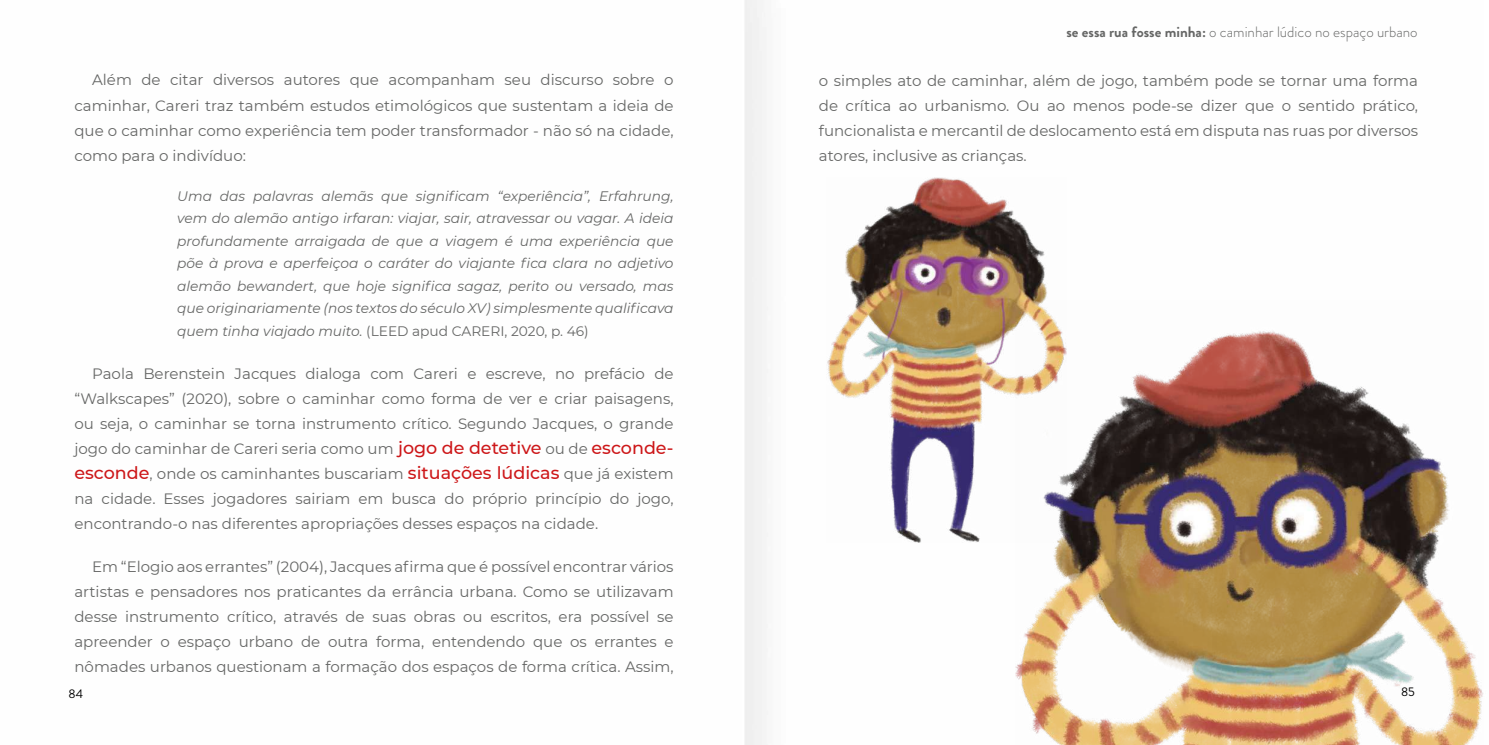
<style>
.page{position:relative;width:1489px;height:745px;background:#fff}
.page>*{position:absolute;margin:0;border:0;box-sizing:border-box;transform-origin:0 0}
.t1{font:15px/25px "Montserrat";color:#666766;text-align:justify}
.t2{font:300 15px "Brandon Grotesque";color:#666766}
.t3{font:italic 13.75px/22.5px "Montserrat";color:#666766;text-align:justify}
.t4{font:12.5px "Brandon Grotesque";color:#000}
.s1{font-style:normal}
.s2{font-weight:500;font-size:17.5px;color:#cd1719}
.s3{font-weight:700}
</style>
<div class="page">
<img style="left:826px;top:177px;width:222px;height:365px">
<img style="left:1015px;top:300px;width:468px;height:444px">
<p class="t1" style="left:74px;top:67px;width:600px;text-indent:18px">Além de citar diversos autores que acompanham seu discurso sobre o caminhar, Careri traz também estudos etimológicos que sustentam a ideia de que o caminhar como experiência tem poder transformador - não só na cidade, como para o indivíduo:</p>
<p class="t3" style="left:177px;top:184px;width:498px">Uma das palavras alemãs que significam “experiência”, Erfahrung, vem do alemão antigo irfaran: viajar, sair, atravessar ou vagar. A ideia profundamente arraigada de que a viagem é uma experiência que põe à prova e aperfeiçoa o caráter do viajante fica clara no adjetivo alemão bewandert, que hoje significa sagaz, perito ou versado, mas que originariamente (nos textos do século XV) simplesmente qualificava quem tinha viajado muito. <span class="s1">(LEED apud CARERI, 2020, p. 46)</span></p>
<p class="t1" style="left:74px;top:360px;width:600px;text-indent:18px">Paola Berenstein Jacques dialoga com Careri e escreve, no prefácio de “Walkscapes” (2020), sobre o caminhar como forma de ver e criar paisagens, ou seja, o caminhar se torna instrumento crítico. Segundo Jacques, o grande jogo do caminhar de Careri seria como um <span class="s2">jogo de detetive</span> ou de <span class="s2">esconde&shy;esconde</span>, onde os caminhantes buscariam <span class="s2">situações lúdicas</span> que já existem na cidade. Esses jogadores sairiam em busca do próprio princípio do jogo, encontrando-o nas diferentes apropriações desses espaços na cidade.</p>
<p class="t1" style="left:74px;top:553px;width:600px;text-indent:18px">Em “Elogio aos errantes” (2004), Jacques afirma que é possível encontrar vários artistas e pensadores nos praticantes da errância urbana. Como se utilizavam desse instrumento crítico, através de suas obras ou escritos, era possível se apreender o espaço urbano de outra forma, entendendo que os errantes e nômades urbanos questionam a formação dos espaços de forma crítica. Assim,</p>
<p class="t2" style="left:1066px;top:22px;width:353px"><span class="s3">se essa rua fosse minha:</span> o caminhar lúdico no espaço urbano</p>
<p class="t1" style="left:818px;top:67px;width:600px">o simples ato de caminhar, além de jogo, também pode se tornar uma forma de crítica ao urbanismo. Ou ao menos pode-se dizer que o sentido prático, funcionalista e mercantil de deslocamento está em disputa nas ruas por diversos atores, inclusive as crianças.</p>
<p class="t4" style="left:69px;top:684px;width:16px">84</p>
<p class="t4" style="left:1400px;top:682px;width:15px">85</p>
</div>
